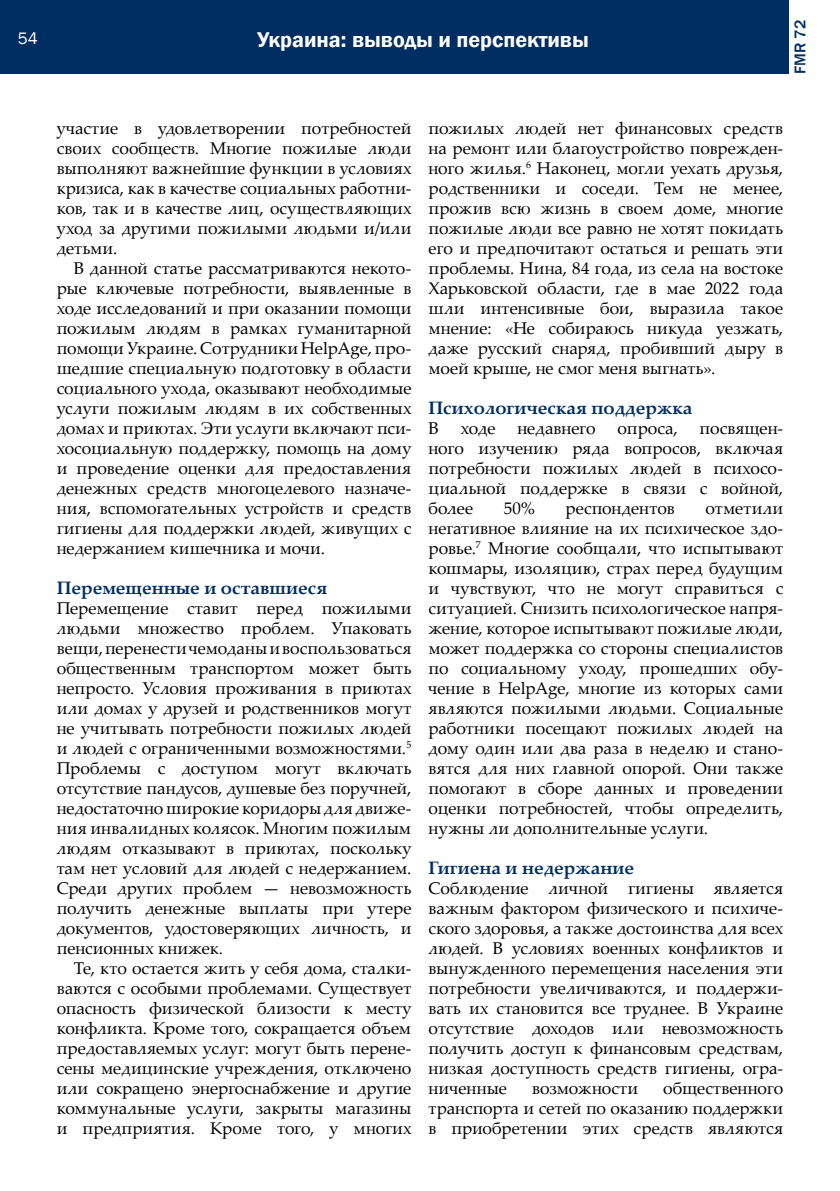
<style>
.page{position:relative;width:840px;height:1191px;background:#fff}
.page>*{position:absolute;margin:0;border:0;box-sizing:border-box;transform-origin:0 0}
.t1{font:600 22px "Franklin Gothic";color:#fff}
.t2{font:700 18px "Palatino Linotype";color:#002d62}
.t3{font:17px/20px "Palatino Linotype";color:#000;text-align:justify}
.t4{font:17px "Franklin Gothic";color:#fff}
.t5{font:500 16px "Franklin Gothic";color:#002d62}
</style>
<div class="page">
<div style="left:0;top:0;width:788px;height:74px;background:#002d62"></div>
<p class="t4" style="left:18px;top:27px;width:21px">54</p>
<p class="t1" style="left:257px;top:27px;width:333px">Украина: выводы и перспективы</p>
<p class="t5" style="left:789px;top:74px;width:55px;rotate:-90deg">FMR 72</p>
<p class="t3" style="left:57px;top:117px;width:356px">участие в удовлетворении потребностей своих сообществ. Многие пожилые люди выполняют важнейшие функции в условиях кризиса, как в качестве социальных работни&shy;ков, так и в качестве лиц, осуществляющих уход за другими пожилыми людьми и/или детьми.</p>
<p class="t3" style="left:57px;top:257px;width:356px;text-indent:17px">В данной статье рассматриваются некото&shy;рые ключевые потребности, выявленные в ходе исследований и при оказании помощи пожилым людям в рамках гуманитарной помощи Украине. Сотрудники HelpAge, про&shy;шедшие специальную подготовку в области социального ухода, оказывают необходимые услуги пожилым людям в их собственных домах и приютах. Эти услуги включают пси&shy;хосоциальную поддержку, помощь на дому и проведение оценки для предоставления денежных средств многоцелевого назначе&shy;ния, вспомогательных устройств и средств гигиены для поддержки людей, живущих с недержанием кишечника и мочи.</p>
<p class="t2" style="left:57px;top:575px;width:272px">Перемещенные и оставшиеся</p>
<p class="t3" style="left:57px;top:597px;width:356px">Перемещение ставит перед пожилыми людьми множество проблем. Упаковать вещи, перенести чемоданы и воспользоваться общественным транспортом может быть непросто. Условия проживания в приютах или домах у друзей и родственников могут не учитывать потребности пожилых людей и людей с ограниченными возможностями.<sup>5<br></sup>Проблемы с доступом могут включать отсутствие пандусов, душевые без поручней, недостаточно широкие коридоры для движе&shy;ния инвалидных колясок. Многим пожилым людям отказывают в приютах, поскольку там нет условий для людей с недержанием.<br>Среди других проблем — невозможность получить денежные выплаты при утере документов, удостоверяющих личность, и пенсионных книжек.</p>
<p class="t3" style="left:57px;top:957px;width:356px;text-indent:17px">Те, кто остается жить у себя дома, сталки&shy;ваются с особыми проблемами. Существует опасность физической близости к месту конфликта. Кроме того, сокращается объем предоставляемых услуг: могут быть перене&shy;сены медицинские учреждения, отключено или сокращено энергоснабжение и другие коммунальные услуги, закрыты магазины и предприятия. Кроме того, у многих</p>
<p class="t3" style="left:428px;top:117px;width:356px">пожилых людей нет финансовых средств на ремонт или благоустройство поврежден&shy;ного жилья.<sup>6</sup> Наконец, могли уехать друзья, родственники и соседи. Тем не менее, прожив всю жизнь в своем доме, многие пожилые люди все равно не хотят покидать его и предпочитают остаться и решать эти проблемы. Нина, 84 года, из села на востоке Харьковской области, где в мае 2022 года шли интенсивные бои, выразила такое мнение: «Не собираюсь никуда уезжать, даже русский снаряд, пробивший дыру в моей крыше, не смог меня выгнать».</p>
<p class="t2" style="left:428px;top:395px;width:265px">Психологическая поддержка</p>
<p class="t3" style="left:428px;top:417px;width:12px">В</p>
<p class="t3" style="left:460px;top:417px;width:36px">ходе</p>
<p class="t3" style="left:517px;top:417px;width:80px">недавнего</p>
<p class="t3" style="left:617px;top:417px;width:61px">опроса,</p>
<p class="t3" style="left:428px;top:417px;width:356px;text-indent:271px">посвящен&shy;ного изучению ряда вопросов, включая потребности пожилых людей в психосо&shy;циальной поддержке в связи с войной, более</p>
<p class="t3" style="left:503px;top:497px;width:33px">50%</p>
<p class="t3" style="left:565px;top:497px;width:111px">респондентов</p>
<p class="t3" style="left:428px;top:497px;width:356px;text-indent:277px">отметили негативное влияние на их психическое здо&shy;ровье.<sup>7</sup> Многие сообщали, что испытывают кошмары, изоляцию, страх перед будущим и чувствуют, что не могут справиться с ситуацией. Снизить психологическое напря&shy;жение, которое испытывают пожилые люди, может поддержка со стороны специалистов по социальному уходу, прошедших обу&shy;чение в HelpAge, многие из которых сами являются пожилыми людьми. Социальные работники посещают пожилых людей на дому один или два раза в неделю и стано&shy;вятся для них главной опорой. Они также помогают в сборе данных и проведении оценки потребностей, чтобы определить, нужны ли дополнительные услуги.</p>
<p class="t2" style="left:428px;top:855px;width:207px">Гигиена и недержание</p>
<p class="t3" style="left:428px;top:877px;width:356px">Соблюдение личной гигиены является важным фактором физического и психиче&shy;ского здоровья, а также достоинства для всех людей. В условиях военных конфликтов и вынужденного перемещения населения эти потребности увеличиваются, и поддержи&shy;вать их становится все труднее. В Украине отсутствие доходов или невозможность получить доступ к финансовым средствам, низкая доступность средств гигиены, огра&shy;ниченные</p>
<p class="t3" style="left:428px;top:1077px;width:356px;text-indent:234px">общественного транспорта и сетей по оказанию поддержки в приобретении этих средств являются</p>
<p class="t3" style="left:532px;top:1077px;width:107px">возможности</p>
</div>
